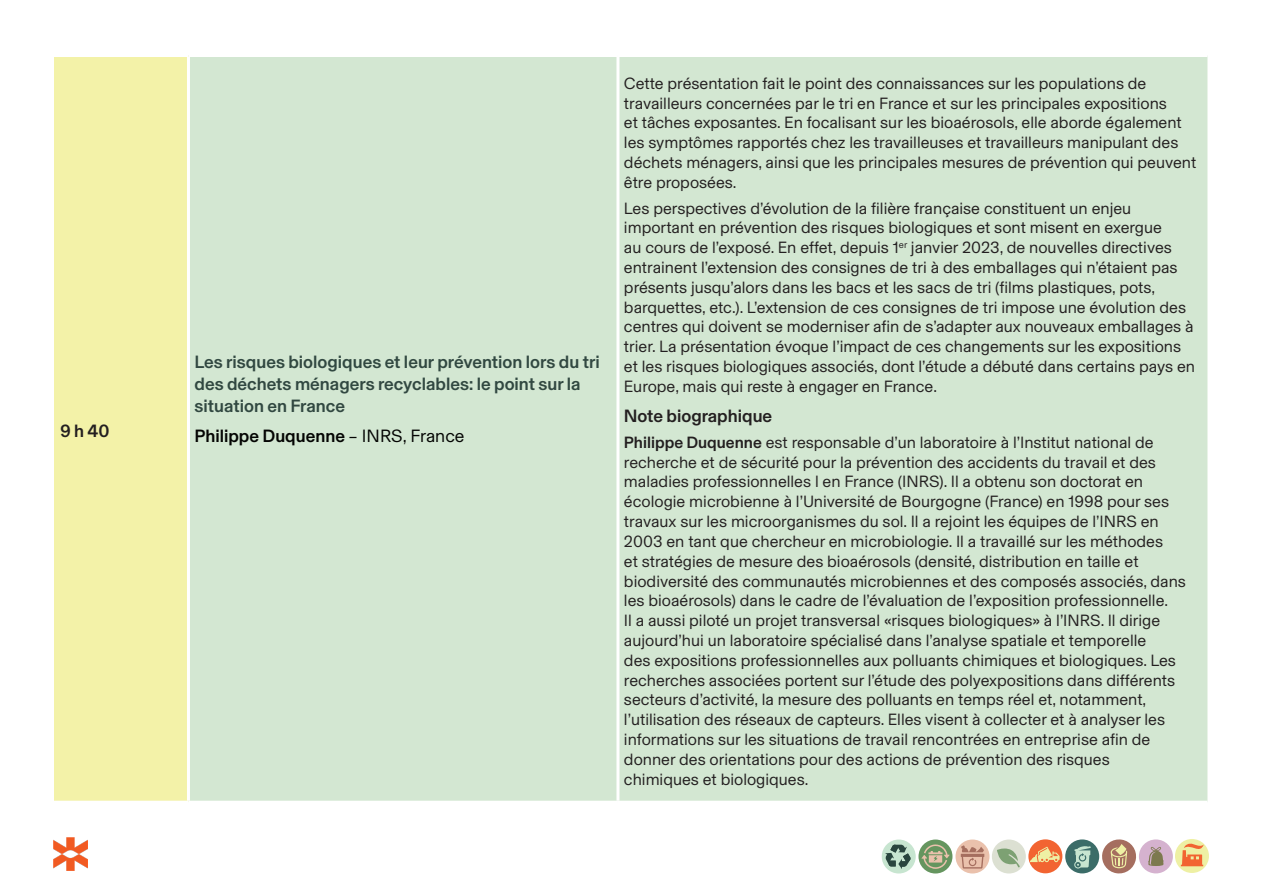
<style>
.page{position:relative;width:1263px;height:893px;background:#fff}
.page>*{position:absolute;margin:0;border:0;box-sizing:border-box;transform-origin:0 0}
.t1{font:500 18px/21.6px "Basel Grotesk";color:#314841}
.t2{font:500 18px "Basel Grotesk";color:#040503}
.t3{font:500 18px "Basel Grotesk";color:#231f20}
.t4{font:16.5px/19.8px "Basel Grotesk";color:#231f20}
.s1{font-weight:400}
.s2{font-weight:500}
</style>
<div class="page">
<div style="left:1028px;top:839px;width:34px;height:34px;background:#f26431;border-radius:50%"></div>
<div style="left:882px;top:839px;width:34px;height:34px;background:#c7e5d0;border-radius:50%"></div>
<svg style="left:918px;top:839px;width:34px;height:34px"></svg>
<svg style="left:955px;top:839px;width:34px;height:34px"></svg>
<div style="left:992px;top:839px;width:34px;height:34px;background:#dce0d2;border-radius:50%"></div>
<div style="left:1175px;top:839px;width:34px;height:34px;background:#eef0a4;border-radius:50%"></div>
<div style="left:1065px;top:839px;width:34px;height:34px;background:#3b6c68;border-radius:50%"></div>
<div style="left:1139px;top:839px;width:34px;height:34px;background:#d5b2cf;border-radius:50%"></div>
<svg style="left:921px;top:844px;width:28px;height:25px"></svg>
<svg style="left:1102px;top:839px;width:34px;height:35px"></svg>
<svg style="left:1030px;top:847px;width:29px;height:15px"></svg>
<svg style="left:885px;top:845px;width:26px;height:24px"></svg>
<svg style="left:961px;top:845px;width:23px;height:23px"></svg>
<svg style="left:1181px;top:841px;width:23px;height:25px"></svg>
<svg style="left:1148px;top:847px;width:15px;height:19px"></svg>
<svg style="left:1074px;top:846px;width:17px;height:22px"></svg>
<svg style="left:997px;top:848px;width:23px;height:19px"></svg>
<img style="left:54px;top:837px;width:33px;height:34px">
<div style="left:54px;top:56px;width:134px;height:746px;background:#f3f2a8"></div>
<div style="left:190px;top:57px;width:1017px;height:744px;background:#d3e7d2"></div>
<hr style="left:54px;top:54px;width:134px;height:3px;background:#fff">
<hr style="left:187px;top:57px;width:3px;height:744px;background:#fff">
<hr style="left:616px;top:57px;width:3px;height:744px;background:#fff">
<hr style="left:54px;top:801px;width:134px;height:3px;background:#fff">
<p class="t3" style="left:60px;top:419px;width:51px">9 h 40</p>
<p class="t1" style="left:194px;top:351px;width:407px">Les risques biologiques et leur prévention lors du tri des déchets ménagers recyclables: le point sur la situation en France</p>
<p class="t2" style="left:194px;top:423px;width:271px">Philippe Duquenne <span class="s1">– INRS, France</span></p>
<p class="t4" style="left:624px;top:72px;width:574px">Cette présentation fait le point des connaissances sur les populations de travailleurs concernées par le tri en France et sur les principales expositions<br>et tâches exposantes. En focalisant sur les bioaérosols, elle aborde également les symptômes rapportés chez les travailleuses et travailleurs manipulant des déchets ménagers, ainsi que les principales mesures de prévention qui peuvent être proposées.</p>
<p class="t4" style="left:624px;top:197px;width:572px">Les perspectives d’évolution de la filière française constituent un enjeu important en prévention des risques biologiques et sont misent en exergue<br>au cours de l’exposé. En effet, depuis 1<sup>er</sup> janvier 2023, de nouvelles directives entrainent l’extension des consignes de tri à des emballages qui n’étaient pas présents jusqu’alors dans les bacs et les sacs de tri (films plastiques, pots, barquettes, etc.). L’extension de ces consignes de tri impose une évolution des centres qui doivent se moderniser afin de s’adapter aux nouveaux emballages à trier. La présentation évoque l’impact de ces changements sur les expositions et les risques biologiques associés, dont l’étude a débuté dans certains pays en Europe, mais qui reste à engager en France.</p>
<p class="t3" style="left:624px;top:404px;width:150px">Note biographique</p>
<p class="t4" style="left:624px;top:431px;width:563px"><span class="s2">Philippe Duquenne</span> est responsable d’un laboratoire à l’Institut national de recherche et de sécurité pour la prévention des accidents du travail et des maladies professionnelles l en France (INRS). Il a obtenu son doctorat en écologie microbienne à l’Université de Bourgogne (France) en 1998 pour ses travaux sur les microorganismes du sol. Il a rejoint les équipes de l’INRS en 2003 en tant que chercheur en microbiologie. Il a travaillé sur les méthodes<br>et stratégies de mesure des bioaérosols (densité, distribution en taille et biodiversité des communautés microbiennes et des composés associés, dans les bioaérosols) dans le cadre de l’évaluation de l’exposition professionnelle.<br>Il a aussi piloté un projet transversal «risques biologiques» à l’INRS. Il dirige aujourd’hui un laboratoire spécialisé dans l’analyse spatiale et temporelle<br>des expositions professionnelles aux polluants chimiques et biologiques. Les recherches associées portent sur l’étude des polyexpositions dans différents secteurs d’activité, la mesure des polluants en temps réel et, notamment, l’utilisation des réseaux de capteurs. Elles visent à collecter et à analyser les informations sur les situations de travail rencontrées en entreprise afin de donner des orientations pour des actions de prévention des risques</p>
<p class="t4" style="left:624px;top:768px;width:186px">chimiques et biologiques.</p>
</div>
